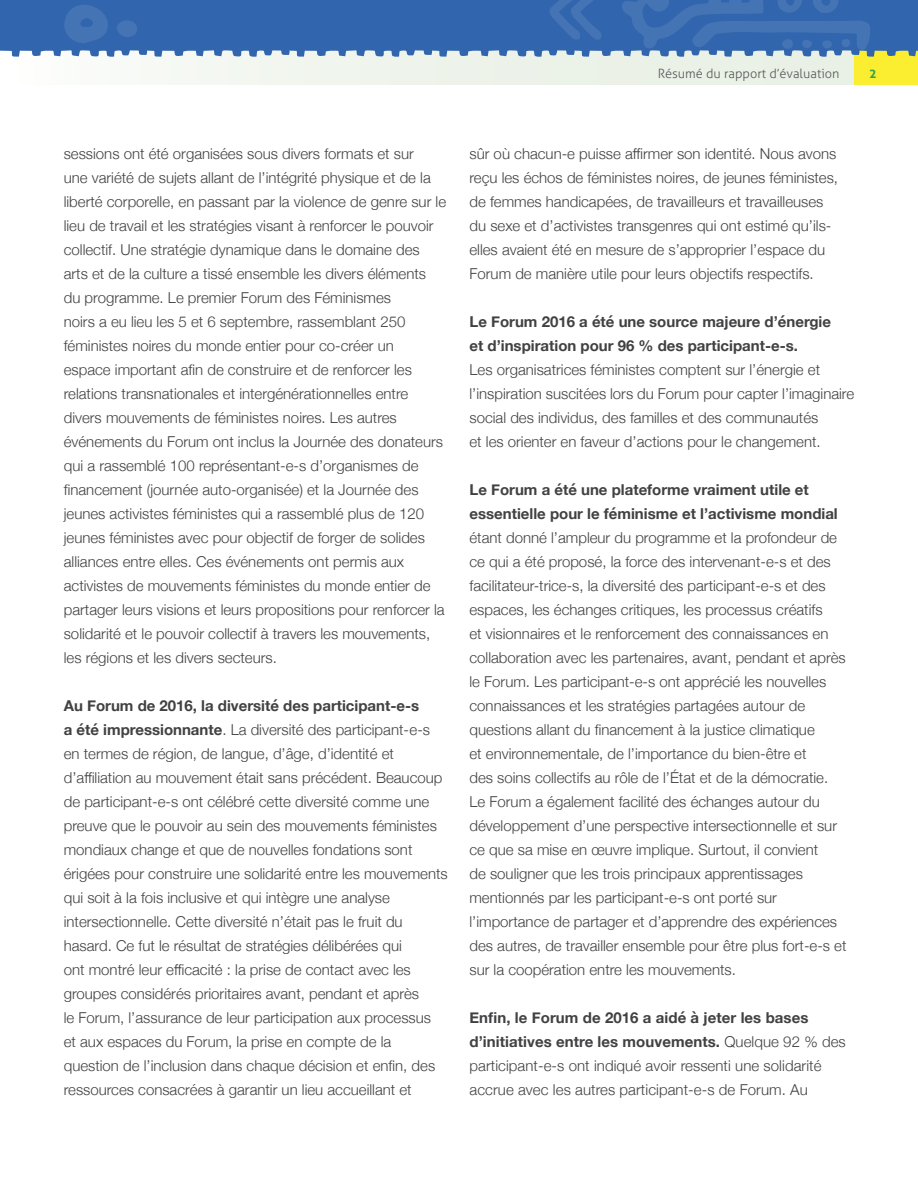
<style>
.page{position:relative;width:918px;height:1188px;background:#fff}
.page>*{position:absolute;margin:0;border:0;box-sizing:border-box;transform-origin:0 0}
.t1{font:300 15px/24px "Helvetica Neue";color:#414042}
.t2{font:700 15px/24px "Helvetica Neue";color:#414042}
.t3{font:300 12.75px "Aller";color:#58595b}
.t4{font:700 12.75px "Aller";color:#3aa349}
.s1{font-weight:700}
</style>
<div class="page">
<div style="left:0;top:50px;width:918px;height:35px;background:linear-gradient(to right,#fafcf9,#e4eddf)"></div>
<div style="left:854px;top:50px;width:64px;height:35px;background:#fbee31"></div>
<svg style="left:0;top:0;width:918px;height:57px;background:#4574b3"></svg>
<svg style="left:621px;top:0;width:249px;height:50px;background:#396bb1"></svg>
<svg style="left:549px;top:0;width:54px;height:41px;background:#396bb0"></svg>
<svg style="left:63px;top:2px;width:47px;height:41px;background:#3d6eb2"></svg>
<div style="left:117px;top:20px;width:20px;height:17px;background:#4574b5;border-radius:50%"></div>
<p class="t3" style="left:658px;top:65px;width:183px">Résumé du rapport d’évaluation</p>
<p class="t4" style="left:869px;top:65px;width:9px">2</p>
<p class="t1" style="left:64px;top:141px;width:384px">sessions ont été organisées sous divers formats et sur<br>une variété de sujets allant de l’intégrité physique et de la liberté corporelle, en passant par la violence de genre sur le lieu de travail et les stratégies visant à renforcer le pouvoir collectif. Une stratégie dynamique dans le domaine des arts et de la culture a tissé ensemble les divers éléments du programme. Le premier Forum des Féminismes<br>noirs a eu lieu les 5 et 6 septembre, rassemblant 250 féministes noires du monde entier pour co-créer un<br>espace important afin de construire et de renforcer les relations transnationales et intergénérationnelles entre divers mouvements de féministes noires. Les autres événements du Forum ont inclus la Journée des donateurs qui a rassemblé 100 représentant-e-s d’organismes de financement (journée auto-organisée) et la Journée des jeunes activistes féministes qui a rassemblé plus de 120 jeunes féministes avec pour objectif de forger de solides alliances entre elles. Ces événements ont permis aux activistes de mouvements féministes du monde entier de partager leurs visions et leurs propositions pour renforcer la solidarité et le pouvoir collectif à travers les mouvements, les régions et les divers secteurs.</p>
<p class="t1" style="left:64px;top:693px;width:385px"><span class="s1">Au Forum de 2016, la diversité des participant-e-s<br>a été impressionnante</span>. La diversité des participant-e-s en termes de région, de langue, d’âge, d’identité et d’affiliation au mouvement était sans précédent. Beaucoup de participant-e-s ont célébré cette diversité comme une preuve que le pouvoir au sein des mouvements féministes mondiaux change et que de nouvelles fondations sont érigées pour construire une solidarité entre les mouvements qui soit à la fois inclusive et qui intègre une analyse intersectionnelle. Cette diversité n’était pas le fruit du hasard. Ce fut le résultat de stratégies délibérées qui<br>ont montré leur efficacité : la prise de contact avec les groupes considérés prioritaires avant, pendant et après<br>le Forum, l’assurance de leur participation aux processus<br>et aux espaces du Forum, la prise en compte de la question de l’inclusion dans chaque décision et enfin, des ressources consacrées à garantir un lieu accueillant et</p>
<p class="t1" style="left:469px;top:141px;width:370px">sûr où chacun-e puisse affirmer son identité. Nous avons reçu les échos de féministes noires, de jeunes féministes, de femmes handicapées, de travailleurs et travailleuses du sexe et d’activistes transgenres qui ont estimé qu’ils&shy;elles avaient été en mesure de s’approprier l’espace du Forum de manière utile pour leurs objectifs respectifs.</p>
<p class="t2" style="left:469px;top:310px;width:363px">Le Forum 2016 a été une source majeure d’énergie et d’inspiration pour 96 % des participant-e-s.</p>
<p class="t1" style="left:469px;top:357px;width:386px">Les organisatrices féministes comptent sur l’énergie et l’inspiration suscitées lors du Forum pour capter l’imaginaire social des individus, des familles et des communautés<br>et les orienter en faveur d’actions pour le changement.</p>
<p class="t2" style="left:469px;top:478px;width:370px">Le Forum a été une plateforme vraiment utile et essentielle pour le féminisme et l’activisme mondial</p>
<p class="t1" style="left:469px;top:525px;width:379px">étant donné l’ampleur du programme et la profondeur de ce qui a été proposé, la force des intervenant-e-s et des facilitateur-trice-s, la diversité des participant-e-s et des espaces, les échanges critiques, les processus créatifs<br>et visionnaires et le renforcement des connaissances en collaboration avec les partenaires, avant, pendant et après le Forum. Les participant-e-s ont apprécié les nouvelles connaissances et les stratégies partagées autour de questions allant du financement à la justice climatique<br>et environnementale, de l’importance du bien-être et<br>des soins collectifs au rôle de l’État et de la démocratie.<br>Le Forum a également facilité des échanges autour du développement d’une perspective intersectionnelle et sur ce que sa mise en œuvre implique. Surtout, il convient<br>de souligner que les trois principaux apprentissages mentionnés par les participant-e-s ont porté sur l’importance de partager et d’apprendre des expériences des autres, de travailler ensemble pour être plus fort-e-s et sur la coopération entre les mouvements.</p>
<p class="t1" style="left:469px;top:1005px;width:378px"><span class="s1">Enfin, le Forum de 2016 a aidé à jeter les bases d’initiatives entre les mouvements.</span> Quelque 92 % des participant-e-s ont indiqué avoir ressenti une solidarité accrue avec les autres participant-e-s de Forum. Au</p>
</div>
